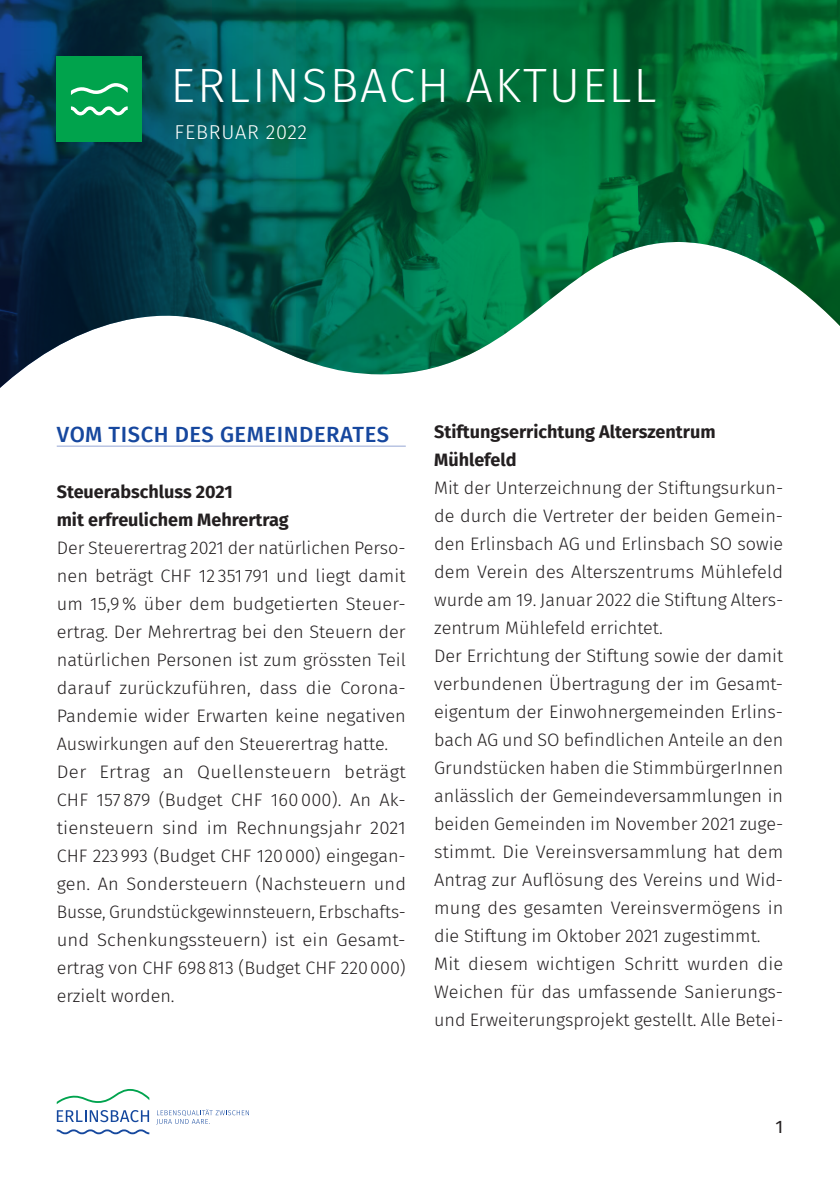
<style>
.page{position:relative;width:840px;height:1191px;background:#fff}
.page>*{position:absolute;margin:0;border:0;box-sizing:border-box;transform-origin:0 0}
.t1{font:300 48px "Fira Sans";letter-spacing:.04em;color:#fff}
.t2{font:500 22px "Fira Sans";letter-spacing:.025em;color:#16479e}
.t3{font:300 20px "Fira Sans";letter-spacing:.035em;color:#fff}
.t4{font:300 18px/28px "Fira Sans";color:#231f20}
.t5{font:700 18px/28px "Fira Sans";color:#231f20}
.t6{font:18px "Fira Sans";color:#231f20}
</style>
<div class="page">
<svg style="left:57px;top:1129px;width:92px;height:5px"></svg>
<svg style="left:57px;top:1089px;width:92px;height:15px"></svg>
<svg style="left:157px;top:1109px;width:92px;height:15px"></svg>
<svg style="left:57px;top:1110px;width:92px;height:12px"></svg>
<img style="left:0;top:0;width:839px;height:388px">
<div style="left:57px;top:57px;width:85px;height:85px;background:#00a34c"></div>
<svg style="left:71px;top:106px;width:57px;height:9px"></svg>
<svg style="left:71px;top:83px;width:57px;height:12px"></svg>
<hr style="left:57px;top:445px;width:348px;height:1px;background:#96a7d4">
<h1 class="t1" style="left:170px;top:51px;width:487px">ERLINSBACH AKTUELL</h1>
<p class="t3" style="left:170px;top:118px;width:196px">FEBRUAR 2019 | NR.2</p>
<p class="t3" style="left:174px;top:118px;width:134px">FEBRUAR 2022</p>
<p class="t2" style="left:57px;top:416px;width:333px">VOM TISCH DES GEMEINDERATES</p>
<p class="t5" style="left:57px;top:476px;width:233px">Steuerabschluss 2021<br>mit erfreulichem Mehrertrag</p>
<p class="t4" style="left:57px;top:533px;width:350px">Der Steuerertrag 2021 der natürlichen Perso&shy;nen beträgt CHF 12 351 791 und liegt damit um 15,9% über dem budgetierten Steuer&shy;ertrag. Der Mehrertrag bei den Steuern der natürlichen Personen ist zum grössten Teil darauf zurückzuführen, dass die Corona-Pandemie wider Erwarten keine negativen Auswirkungen auf den Steuerertrag hatte.<br>Der Ertrag an Quellensteuern beträgt CHF 157 879 (Budget CHF 160 000). An Ak&shy;tiensteuern sind im Rechnungsjahr 2021<br>CHF 223993 (Budget CHF 120000) eingegan&shy;gen. An Sondersteuern (Nachsteuern und Busse, Grundstückgewinnsteuern, Erbschafts&shy;und Schenkungssteuern) ist ein Gesamt&shy;ertrag von CHF 698813 (Budget CHF 220000) erzielt worden.</p>
<p class="t5" style="left:434px;top:416px;width:283px">Stiftungserrichtung Alterszentrum<br>Mühlefeld</p>
<p class="t4" style="left:434px;top:473px;width:350px">Mit der Unterzeichnung der Stiftungsurkun&shy;de durch die Vertreter der beiden Gemein&shy;den Erlinsbach AG und Erlinsbach SO sowie dem Verein des Alterszentrums Mühlefeld wurde am 19. Januar 2022 die Stiftung Alters&shy;zentrum Mühlefeld errichtet.<br>Der Errichtung der Stiftung sowie der damit verbundenen Übertragung der im Gesamt&shy;eigentum der Einwohnergemeinden Erlins&shy;bach AG und SO befindlichen Anteile an den Grundstücken haben die StimmbürgerInnen anlässlich der Gemeindeversammlungen in beiden Gemeinden im November 2021 zuge&shy;stimmt. Die Vereinsversammlung hat dem Antrag zur Auflösung des Vereins und Wid&shy;mung des gesamten Vereinsvermögens in die Stiftung im Oktober 2021 zugestimmt.<br>Mit diesem wichtigen Schritt wurden die Weichen für das umfassende Sanierungs&shy;und Erweiterungsprojekt gestellt. Alle Betei-</p>
<p class="t6" style="left:775px;top:1113px;width:9px">1</p>
</div>
